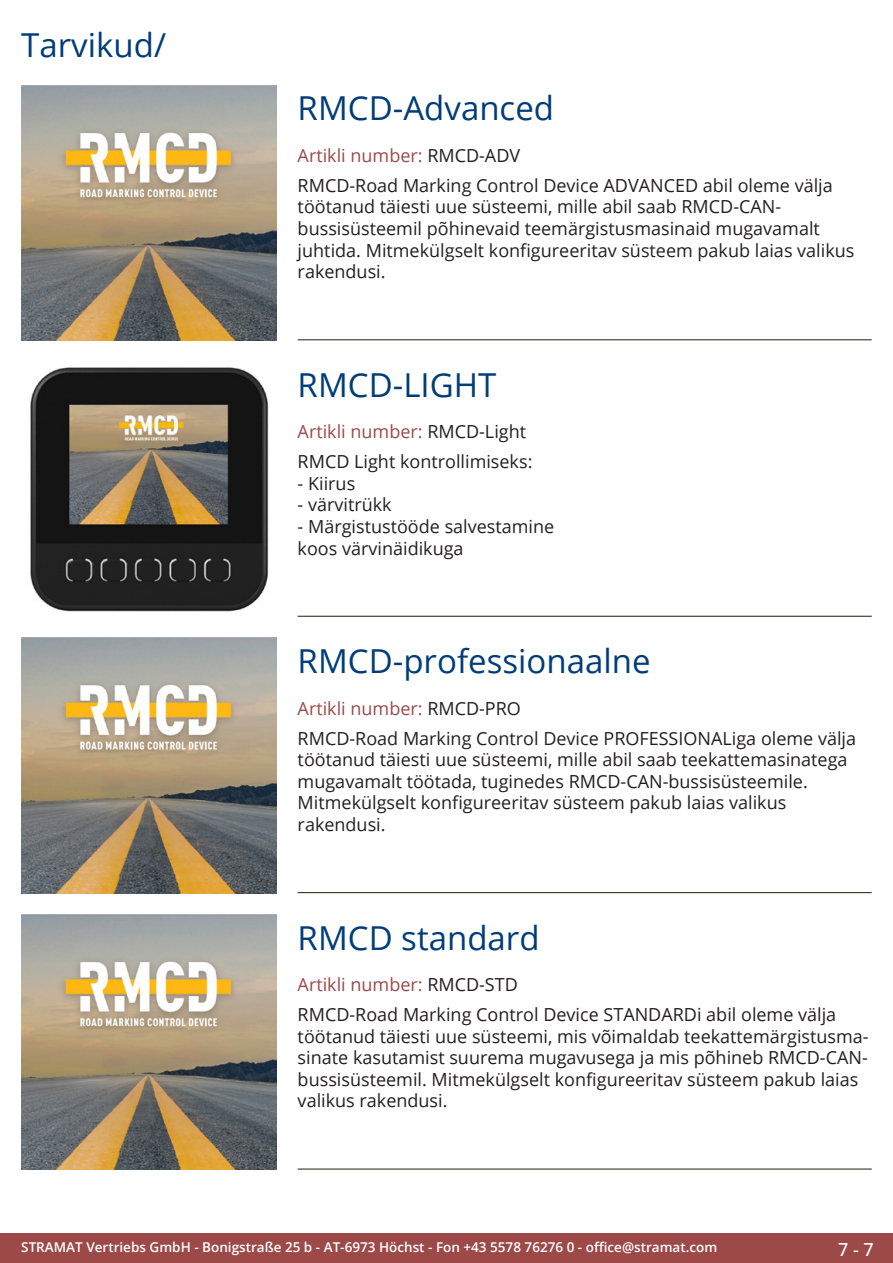
<style>
.page{position:relative;width:893px;height:1263px;background:#fff}
.page>*{position:absolute;margin:0;border:0;box-sizing:border-box;transform-origin:0 0}
.Produkttitel{font:33px "Open Sans";color:#003d78}
.RastTitel{font:33px "Open Sans";color:#003d78}
.Beschreibung_Text{font:18px/21.6px "Open Sans";color:#231f20}
.TechDaten_Überschrif{font:18px "Open Sans";color:#9c4948}
.t1{font:500 18px "Open Sans";color:#fff}
.t2{font:600 13.5px "Open Sans";color:#fff}
.s1{color:#231f20}
</style>
<div class="page">
<div style="left:0;top:1233px;width:893px;height:30px;background:#9c4948"></div>
<hr style="left:298px;top:340px;width:574px;height:1px;background:#201d08">
<hr style="left:298px;top:616px;width:574px;height:1px;background:#201d08">
<hr style="left:298px;top:892px;width:574px;height:1px;background:#201d08">
<hr style="left:298px;top:1169px;width:574px;height:1px;background:#201d08">
<img style="left:21px;top:85px;width:255px;height:255px">
<img style="left:30px;top:367px;width:239px;height:245px">
<img style="left:21px;top:638px;width:255px;height:255px">
<img style="left:21px;top:914px;width:255px;height:255px">
<p class="RastTitel" style="left:21px;top:22px;width:146px">Tarvikud/</p>
<p class="Produkttitel" style="left:298px;top:86px;width:258px">RMCD-Advanced</p>
<p class="TechDaten_Überschrif" style="left:298px;top:143px;width:224px">Artikli number: <span class="s1">RMCD-ADV</span></p>
<p class="Beschreibung_Text" style="left:298px;top:174px;width:558px">RMCD-Road Marking Control Device ADVANCED abil oleme välja töötanud täiesti uue süsteemi, mille abil saab RMCD-CAN&shy;bussisüsteemil põhinevaid teemärgistusmasinaid mugavamalt juhtida. Mitmekülgselt konfigureeritav süsteem pakub laias valikus rakendusi.</p>
<p class="Produkttitel" style="left:298px;top:362px;width:200px">RMCD-LIGHT</p>
<p class="TechDaten_Überschrif" style="left:298px;top:420px;width:230px">Artikli number: <span class="s1">RMCD-Light</span></p>
<p class="Beschreibung_Text" style="left:298px;top:450px;width:236px">RMCD Light kontrollimiseks:</p>
<p class="Beschreibung_Text" style="left:298px;top:472px;width:59px">- Kiirus</p>
<p class="Beschreibung_Text" style="left:298px;top:494px;width:96px">- värvitrükk</p>
<p class="Beschreibung_Text" style="left:298px;top:515px;width:258px">- Märgistustööde salvestamine koos värvinäidikuga</p>
<p class="Produkttitel" style="left:298px;top:638px;width:354px">RMCD-professionaalne</p>
<p class="TechDaten_Überschrif" style="left:298px;top:696px;width:225px">Artikli number: <span class="s1">RMCD-PRO</span></p>
<p class="Beschreibung_Text" style="left:298px;top:727px;width:560px">RMCD-Road Marking Control Device PROFESSIONALiga oleme välja töötanud täiesti uue süsteemi, mille abil saab teekattemasinatega mugavamalt töötada, tuginedes RMCD-CAN-bussisüsteemile.<br>Mitmekülgselt konfigureeritav süsteem pakub laias valikus rakendusi.</p>
<p class="Produkttitel" style="left:298px;top:915px;width:243px">RMCD standard</p>
<p class="TechDaten_Überschrif" style="left:298px;top:972px;width:222px">Artikli number: <span class="s1">RMCD-STD</span></p>
<p class="Beschreibung_Text" style="left:298px;top:1003px;width:572px">RMCD-Road Marking Control Device STANDARDi abil oleme välja töötanud täiesti uue süsteemi, mis võimaldab teekattemärgistusma&shy;sinate kasutamist suurema mugavusega ja mis põhineb RMCD-CAN&shy;bussisüsteemil. Mitmekülgselt konfigureeritav süsteem pakub laias valikus rakendusi.</p>
<p class="t2" style="left:21px;top:1238px;width:698px">STRAMAT Vertriebs GmbH - Bonigstraße 25 b - AT-6973 Höchst - Fon +43 5578 76276 0 - office@stramat.com</p>
<p class="t1" style="left:838px;top:1237px;width:37px">7 - 7</p>
</div>
